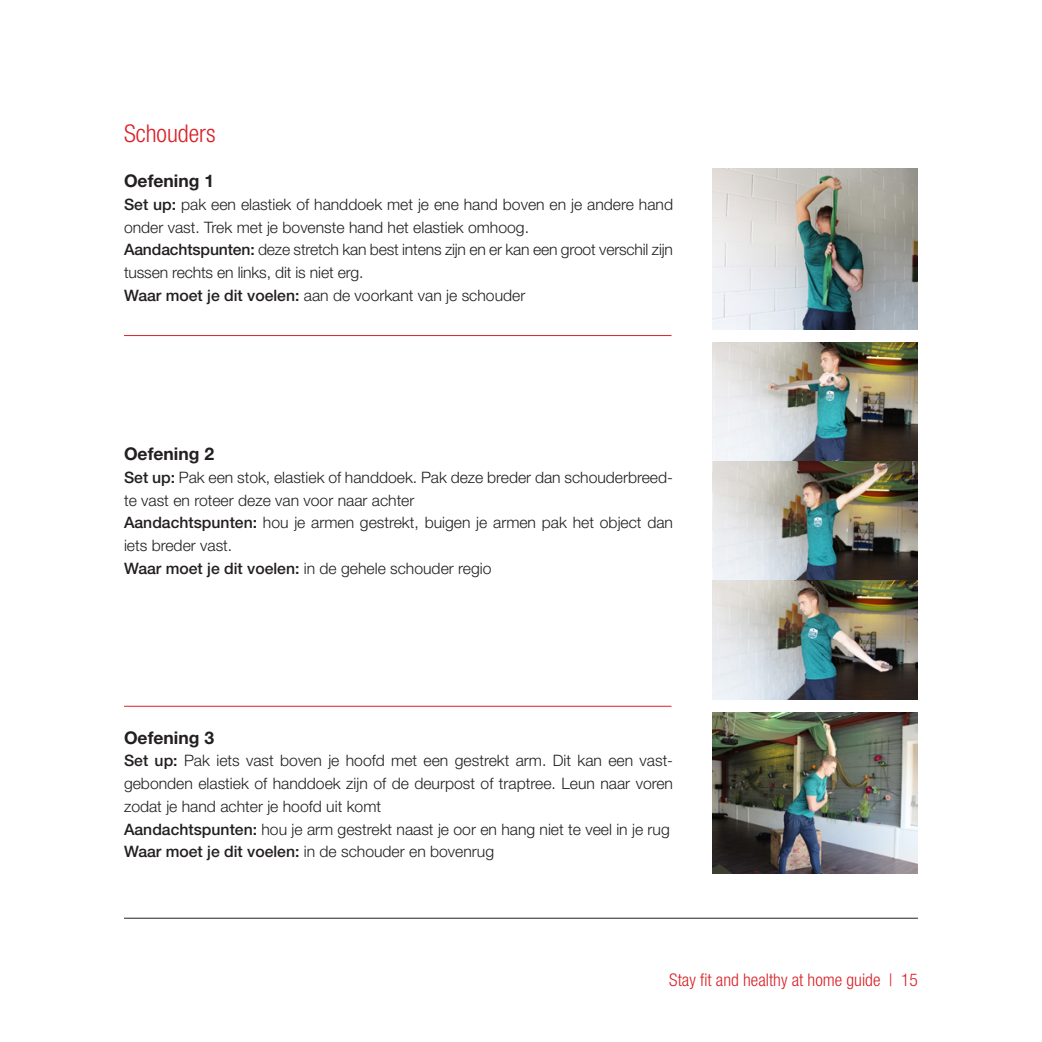
<style>
.page{position:relative;width:1042px;height:1042px;background:#fff}
.page>*{position:absolute;margin:0;border:0;box-sizing:border-box;transform-origin:0 0}
.t1{font:300 condensed 24.5px "Helvetica Neue LT Std";color:#da2128}
.t2{font:300 condensed 17.5px "Helvetica Neue LT Std";color:#da2128}
.t3{font:700 17.5px "Helvetica Neue LT Std";color:#231f20}
.t4{font:300 15.75px/22.8px "Helvetica Neue LT Std";color:#231f20}
.s1{font-weight:500}
</style>
<div class="page">
<hr style="left:124px;top:918px;width:794px;height:1px;background:#231f20">
<img style="left:713px;top:169px;width:205px;height:161px">
<img style="left:713px;top:342px;width:205px;height:357px">
<img style="left:713px;top:712px;width:205px;height:161px">
<hr style="left:124px;top:335px;width:547px;height:1px;background:#da2128">
<hr style="left:124px;top:706px;width:547px;height:1px;background:#da2128">
<p class="t1" style="left:124px;top:119px;width:93px">Schouders</p>
<p class="t3" style="left:124px;top:170px;width:92px">Oefening 1</p>
<p class="t4" style="left:124px;top:192px;width:550px"><span class="s1">Set up:</span> pak een elastiek of handdoek met je ene hand boven en je andere hand onder vast. Trek met je bovenste hand het elastiek omhoog.</p>
<p class="t4" style="left:124px;top:238px;width:550px"><span class="s1">Aandachtspunten:</span> deze stretch kan best intens zijn en er kan een groot verschil zijn tussen rechts en links, dit is niet erg.</p>
<p class="t4" style="left:124px;top:283px;width:403px"><span class="s1">Waar moet je dit voelen:</span> aan de voorkant van je schouder</p>
<p class="t3" style="left:124px;top:443px;width:92px">Oefening 2</p>
<p class="t4" style="left:124px;top:465px;width:550px"><span class="s1">Set up:</span> Pak een stok, elastiek of handdoek. Pak deze breder dan schouderbreed&shy;te vast en roteer deze van voor naar achter</p>
<p class="t4" style="left:124px;top:511px;width:550px"><span class="s1">Aandachtspunten:</span> hou je armen gestrekt, buigen je armen pak het object dan iets breder vast.</p>
<p class="t4" style="left:124px;top:556px;width:369px"><span class="s1">Waar moet je dit voelen:</span> in de gehele schouder regio</p>
<p class="t3" style="left:124px;top:726px;width:92px">Oefening 3</p>
<p class="t4" style="left:124px;top:749px;width:550px;text-align:justify"><span class="s1">Set up:</span> Pak iets vast boven je hoofd met een gestrekt arm. Dit kan een vast&shy;gebonden elastiek of handdoek zijn of de deurpost of traptree. Leun naar voren zodat je hand achter je hoofd uit komt</p>
<p class="t4" style="left:124px;top:817px;width:547px"><span class="s1">Aandachtspunten:</span> hou je arm gestrekt naast je oor en hang niet te veel in je rug</p>
<p class="t4" style="left:124px;top:840px;width:371px"><span class="s1">Waar moet je dit voelen:</span> in de schouder en bovenrug</p>
<p class="t2" style="left:669px;top:970px;width:250px">Stay fit and healthy at home guide | 15</p>
</div>
